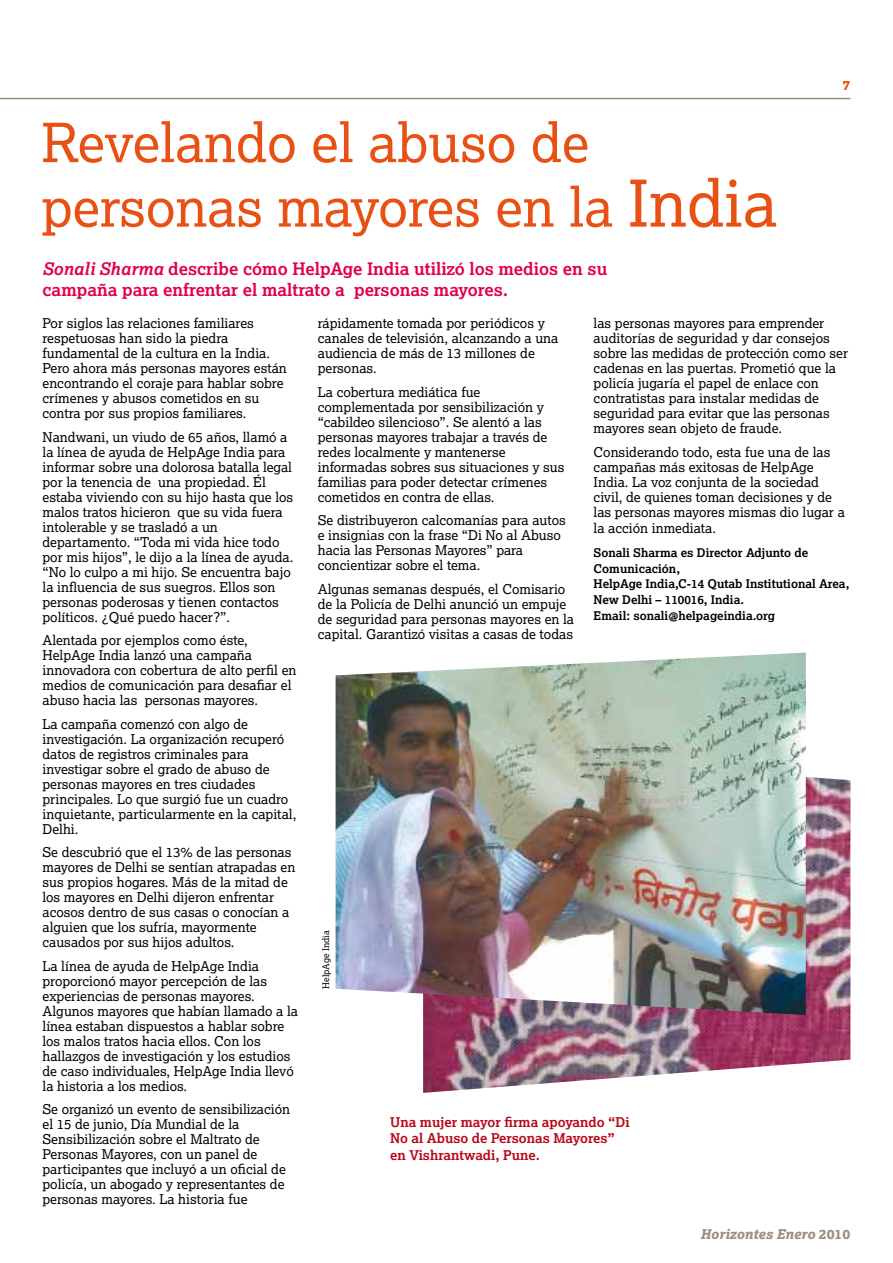
<style>
.page{position:relative;width:893px;height:1263px;background:#fff}
.page>*{position:absolute;margin:0;border:0;box-sizing:border-box;transform-origin:0 0}
.t1{font:54px/64.5px "Lexia";color:#e85113}
.t2{font:700 17.25px/21px "Lexia";color:#e30045}
.t3{font:13.5px/15px "Lexia";color:#000}
.t4{font:700 13.5px/16.8px "Lexia";color:#b80718}
.t5{font:italic 13.5px "Lexia X Bold";color:#9b907c}
.t6{font:13.5px "Lexia X Bold";color:#e85113}
.t7{font:700 12px/15.3px "Lexia";color:#000}
.t8{font:9px "Lexia";color:#000}
.s1{font-size:64.5px}
.s2{font-style:italic}
.s3{font-style:normal}
</style>
<div class="page">
<hr style="left:0;top:98px;width:850px;height:1px;background:#9b907c">
<img style="left:423px;top:777px;width:427px;height:316px">
<img style="left:336px;top:652px;width:470px;height:363px">
<h1 class="t1" style="left:41px;top:109px;width:737px">Revelando el abuso de personas mayores en la <span class="s1">India</span></h1>
<p class="t6" style="left:842px;top:76px;width:9px">7</p>
<p class="t2" style="left:43px;top:258px;width:566px"><span class="s2">Sonali Sharma</span> describe cómo HelpAge India utilizó los medios en su campaña para enfrentar el maltrato a personas mayores.</p>
<p class="t3" style="left:43px;top:315px;width:246px">Por siglos las relaciones familiares respetuosas han sido la piedra fundamental de la cultura en la India.<br>Pero ahora más personas mayores están encontrando el coraje para hablar sobre crímenes y abusos cometidos en su contra por sus propios familiares.</p>
<p class="t3" style="left:43px;top:429px;width:252px">Nandwani, un viudo de 65 años, llamó a la línea de ayuda de HelpAge India para informar sobre una dolorosa batalla legal por la tenencia de una propiedad. Él estaba viviendo con su hijo hasta que los malos tratos hicieron que su vida fuera intolerable y se trasladó a un departamento. “Toda mi vida hice todo por mis hijos”, le dijo a la línea de ayuda. “No lo culpo a mi hijo. Se encuentra bajo la influencia de sus suegros. Ellos son personas poderosas y tienen contactos políticos. ¿Qué puedo hacer?”.</p>
<p class="t3" style="left:43px;top:632px;width:256px">Alentada por ejemplos como éste, HelpAge India lanzó una campaña innovadora con cobertura de alto perfil en medios de comunicación para desafiar el abuso hacia las personas mayores.</p>
<p class="t3" style="left:43px;top:716px;width:255px">La campaña comenzó con algo de investigación. La organización recuperó datos de registros criminales para investigar sobre el grado de abuso de personas mayores en tres ciudades principales. Lo que surgió fue un cuadro inquietante, particularmente en la capital, Delhi.</p>
<p class="t3" style="left:43px;top:844px;width:254px">Se descubrió que el 13% de las personas mayores de Delhi se sentían atrapadas en sus propios hogares. Más de la mitad de los mayores en Delhi dijeron enfrentar acosos dentro de sus casas o conocían a alguien que los sufría, mayormente causados por sus hijos adultos.</p>
<p class="t3" style="left:43px;top:958px;width:257px">La línea de ayuda de HelpAge India proporcionó mayor percepción de las experiencias de personas mayores.<br>Algunos mayores que habían llamado a la línea estaban dispuestos a hablar sobre los malos tratos hacia ellos. Con los hallazgos de investigación y los estudios de caso individuales, HelpAge India llevó la historia a los medios.</p>
<p class="t3" style="left:43px;top:1101px;width:249px">Se organizó un evento de sensibilización el 15 de junio, Día Mundial de la Sensibilización sobre el Maltrato de Personas Mayores, con un panel de participantes que incluyó a un oficial de policía, un abogado y representantes de personas mayores. La historia fue</p>
<p class="t3" style="left:594px;top:315px;width:256px">las personas mayores para emprender auditorías de seguridad y dar consejos sobre las medidas de protección como ser cadenas en las puertas. Prometió que la policía jugaría el papel de enlace con contratistas para instalar medidas de seguridad para evitar que las personas mayores sean objeto de fraude.</p>
<p class="t3" style="left:594px;top:444px;width:253px">Considerando todo, esta fue una de las campañas más exitosas de HelpAge India. La voz conjunta de la sociedad civil, de quienes toman decisiones y de las personas mayores mismas dio lugar a</p>
<p class="t3" style="left:594px;top:521px;width:124px">la acción inmediata.</p>
<p class="t7" style="left:594px;top:545px;width:257px">Sonali Sharma es Director Adjunto de<br>Comunicación,<br>HelpAge India,C-14 Qutab Institutional Area,<br>New Delhi – 110016, India.</p>
<p class="t7" style="left:594px;top:608px;width:183px">Email: sonali@helpageindia.org</p>
<p class="t3" style="left:318px;top:315px;width:242px">rápidamente tomada por periódicos y canales de televisión, alcanzando a una audiencia de más de 13 millones de personas.</p>
<p class="t3" style="left:318px;top:384px;width:248px">La cobertura mediática fue complementada por sensibilización y “cabildeo silencioso”. Se alentó a las personas mayores trabajar a través de redes localmente y mantenerse informadas sobres sus situaciones y sus familias para poder detectar crímenes cometidos en contra de ellas.</p>
<p class="t3" style="left:318px;top:512px;width:250px">Se distribuyeron calcomanías para autos e insignias con la frase “Di No al Abuso hacia las Personas Mayores” para concientizar sobre el tema.</p>
<p class="t3" style="left:318px;top:581px;width:258px">Algunas semanas después, el Comisario de la Policía de Delhi anunció un empuje de seguridad para personas mayores en la capital. Garantizó visitas a casas de todas</p>
<p class="t8" style="left:320px;top:989px;width:60px;rotate:-90deg">HelpAge India</p>
<p class="t4" style="left:390px;top:1113px;width:241px">Una mujer mayor firma apoyando “Di<br>No al Abuso de Personas Mayores” en Vishrantwadi, Pune.</p>
<p class="t5" style="left:701px;top:1225px;width:151px">Horizontes Enero <span class="s3">2010</span></p>
</div>
